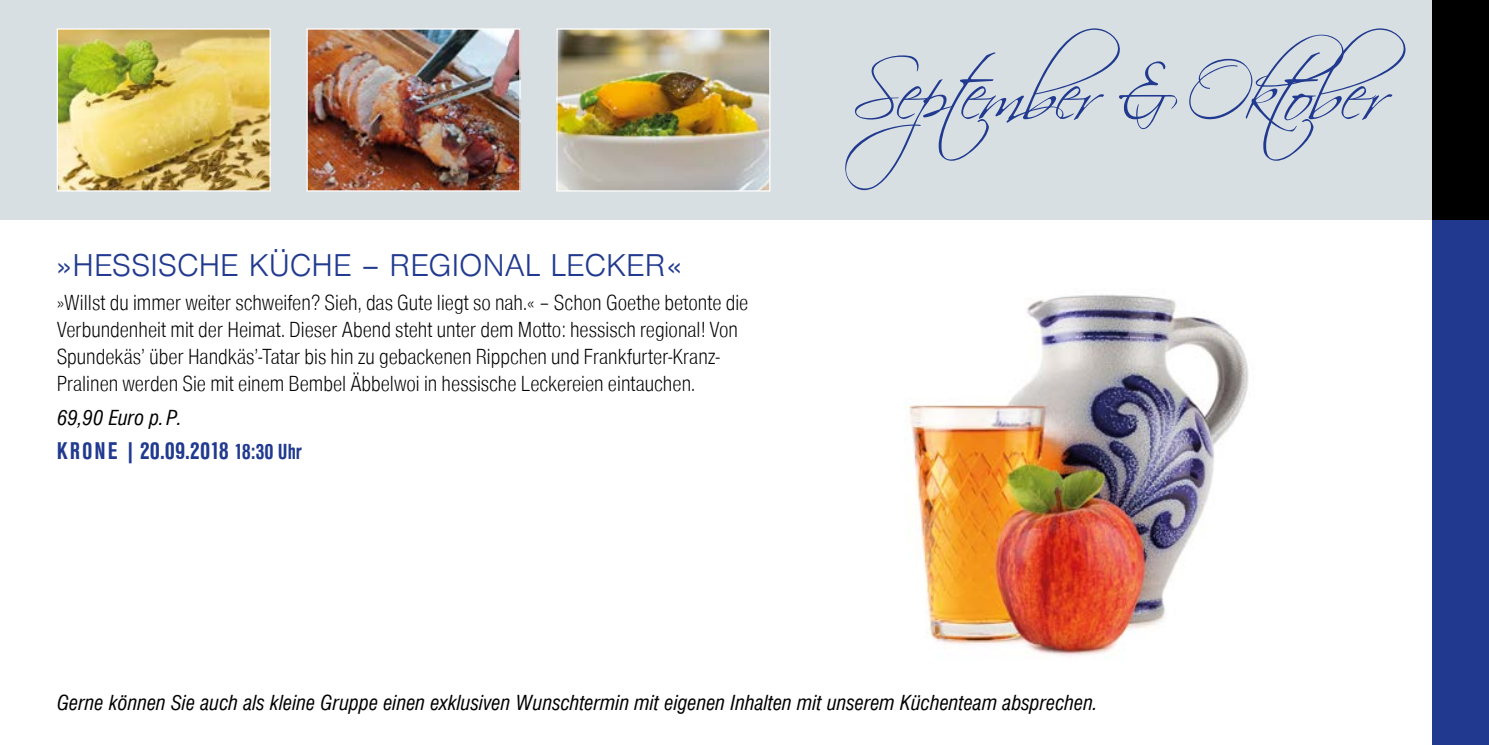
<style>
.page{position:relative;width:1489px;height:745px;background:#fff}
.page>*{position:absolute;margin:0;border:0;box-sizing:border-box;transform-origin:0 0}
.t1{font:75px "Scriptina";letter-spacing:-.065em;color:#213a8f}
.t2{font:32.5px "Sans CE Light";color:#213a8f}
.t3{font:25px "Sans Cd CE Bold";color:#213a8f}
.t4{font:22.5px/27px "Sans Cd CE Light";color:#000}
.t5{font:22.5px "Sans Cd CE Italic";color:#000}
.s1{font-size:22.5px}
</style>
<div class="page">
<div style="left:0;top:0;width:1488px;height:220px;background:#d8dfe3"></div>
<div style="left:1431px;top:220px;width:57px;height:524px;background:#213a8f"></div>
<div style="left:1431px;top:0;width:57px;height:220px;background:#000"></div>
<img style="left:558px;top:30px;width:210px;height:159px">
<div style="left:556px;top:28px;width:214px;height:163px;border:1px solid #fff"></div>
<img style="left:308px;top:30px;width:210px;height:159px">
<div style="left:306px;top:28px;width:214px;height:163px;border:1px solid #fff"></div>
<img style="left:905px;top:294px;width:344px;height:362px">
<img style="left:59px;top:30px;width:210px;height:159px">
<div style="left:57px;top:28px;width:214px;height:163px;border:1px solid #fff"></div>
<h2 class="t2" style="left:57px;top:248px;width:626px">»HESSISCHE KÜCHE – REGIONAL LECKER«</h2>
<p class="t4" style="left:57px;top:289px;width:693px">»Willst du immer weiter schweifen? Sieh, das Gute liegt so nah.« – Schon Goethe betonte die Verbundenheit mit der Heimat. Dieser Abend steht unter dem Motto: hessisch regional! Von Spundekäs’ über Handkäs’-Tatar bis hin zu gebackenen Rippchen und Frankfurter-Kranz-Pralinen werden Sie mit einem Bembel Äbbelwoi in hessische Leckereien eintauchen.</p>
<p class="t5" style="left:57px;top:405px;width:126px">69,90 Euro p. P.</p>
<p class="t3" style="left:57px;top:436px;width:247px">KRONE |20.09.2018 <span class="s1">18:30 Uhr</span></p>
<h1 class="t1" style="left:851px;top:49px;width:556px">September &amp; Oktober</h1>
<p class="t5" style="left:57px;top:689px;width:1041px">Gerne können Sie auch als kleine Gruppe einen exklusiven Wunschtermin mit eigenen Inhalten mit unserem Küchenteam absprechen.</p>
</div>
